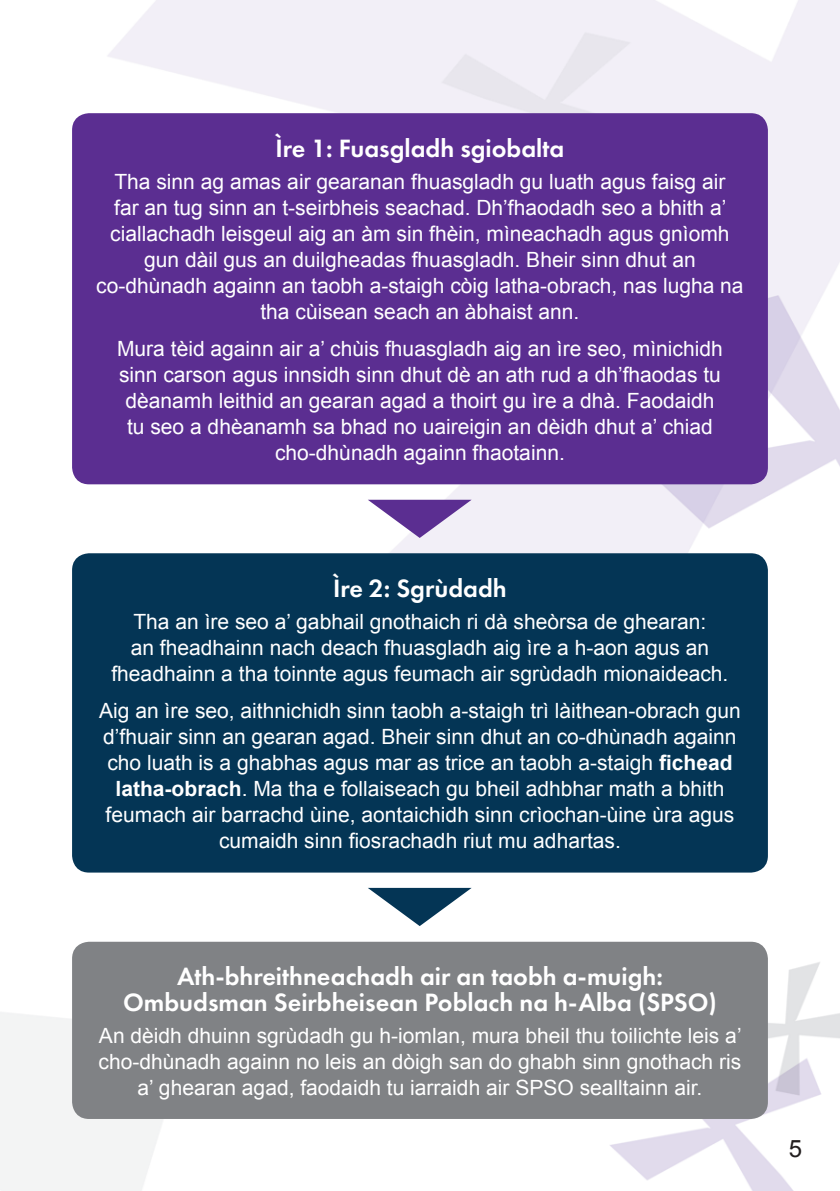
<style>
.page{position:relative;width:840px;height:1191px;background:#fff}
.page>*{position:absolute;margin:0;border:0;box-sizing:border-box;transform-origin:0 0}
.t1{font:600 26px/26px "Futura PT";color:#fff;text-align:center}
.t2{font:24px "Arial";color:#231f20}
.t3{font:21px/26px "Arial";color:#fff;text-align:center}
.s1{font-weight:700}
</style>
<div class="page">
<img style="left:0;top:0;width:839px;height:1191px">
<div style="left:72px;top:553px;width:695px;height:319px;background:#043555;border-radius:17px"></div>
<div style="left:72px;top:113px;width:695px;height:371px;background:#5b2e91;border-radius:17px"></div>
<div style="left:72px;top:941px;width:695px;height:178px;background:#808285;border-radius:17px"></div>
<svg style="left:367px;top:500px;width:104px;height:38px"></svg>
<svg style="left:367px;top:888px;width:104px;height:38px"></svg>
<p class="t1" style="left:275px;top:135px;width:290px">Ìre 1: Fuasgladh sgiobalta</p>
<p class="t3" style="left:96px;top:168px;width:648px">Tha sinn ag amas air gearanan fhuasgladh gu luath agus faisg air<br>far an tug sinn an t-seirbheis seachad. Dh’fhaodadh seo a bhith a’ ciallachadh leisgeul aig an àm sin fhèin, mìneachadh agus gnìomh gun dàil gus an duilgheadas fhuasgladh. Bheir sinn dhut an co-dhùnadh againn an taobh a-staigh còig latha-obrach, nas lugha na tha cùisean seach an àbhaist ann.</p>
<p class="t3" style="left:117px;top:336px;width:607px">Mura tèid againn air a’ chùis fhuasgladh aig an ìre seo, mìnichidh sinn carson agus innsidh sinn dhut dè an ath rud a dh’fhaodas tu dèanamh leithid an gearan agad a thoirt gu ìre a dhà. Faodaidh tu seo a dhèanamh sa bhad no uaireigin an dèidh dhut a’ chiad cho-dhùnadh againn fhaotainn.</p>
<p class="t1" style="left:333px;top:575px;width:175px">Ìre 2: Sgrùdadh</p>
<p class="t3" style="left:111px;top:608px;width:618px">Tha an ìre seo a’ gabhail gnothaich ri dà sheòrsa de ghearan:<br>an fheadhainn nach deach fhuasgladh aig ìre a h-aon agus an fheadhainn a tha toinnte agus feumach air sgrùdadh mionaideach.</p>
<p class="t3" style="left:99px;top:698px;width:642px">Aig an ìre seo, aithnichidh sinn taobh a-staigh trì làithean-obrach gun d’fhuair sinn an gearan agad. Bheir sinn dhut an co-dhùnadh againn cho luath is a ghabhas agus mar as trice an taobh a-staigh <span class="s1">fichead latha-obrach</span>. Ma tha e follaiseach gu bheil adhbhar math a bhith feumach air barrachd ùine, aontaichidh sinn crìochan-ùine ùra agus cumaidh sinn fiosrachadh riut mu adhartas.</p>
<p class="t1" style="left:123px;top:963px;width:595px">Ath-bhreithneachadh air an taobh a-muigh:<br>Ombudsman Seirbheisean Poblach na h-Alba (SPSO)</p>
<p class="t3" style="left:98px;top:1023px;width:644px">An dèidh dhuinn sgrùdadh gu h-iomlan, mura bheil thu toilichte leis a’ cho-dhùnadh againn no leis an dòigh san do ghabh sinn gnothach ris a’ ghearan agad, faodaidh tu iarraidh air SPSO sealltainn air.</p>
<p class="t2" style="left:788px;top:1133px;width:15px">5</p>
</div>
